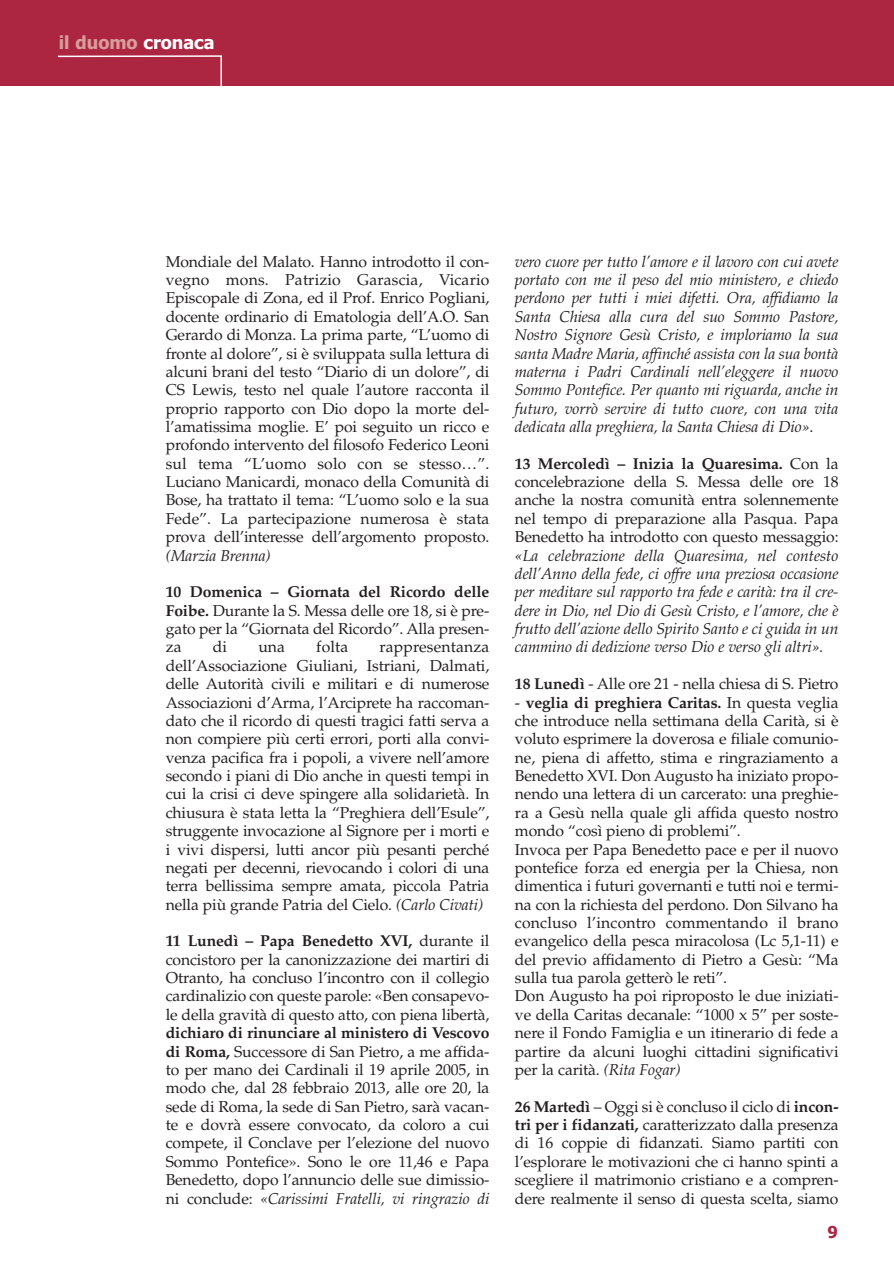
<style>
.page{position:relative;width:894px;height:1266px;background:#fff}
.page>*{position:absolute;margin:0;border:0;box-sizing:border-box;transform-origin:0 0}
.t1{font:700 18px "Tahoma";color:#d89d9b}
.t2{font:700 16.5px "Tahoma";color:#ac2641}
.t3{font:15.75px/18.3px "Palatino";letter-spacing:-.01em;color:#231f20;text-align:justify}
.t4{font:italic 15.75px/18.3px "Palatino";letter-spacing:-.01em;color:#231f20;text-align:justify}
.s1{color:#fff}
.s2{font-weight:700}
.s3{font-style:italic}
.s4{font-style:normal}
</style>
<div class="page">
<div style="left:0;top:0;width:894px;height:85px;background:#ac2641"></div>
<svg style="left:52px;top:55px;width:171px;height:31px"></svg>
<p class="t1" style="left:59px;top:35px;width:157px">il duomo <span class="s1">cronaca</span></p>
<p class="t3" style="left:166px;top:254px;width:325px">Mondiale del Malato. Hanno introdotto il con&shy;vegno mons. Patrizio Garascia, Vicario Episcopale di Zona, ed il Prof. Enrico Pogliani, docente ordinario di Ematologia dell’A.O. San Gerardo di Monza. La prima parte, “L’uomo di fronte al dolore”, si è sviluppata sulla lettura di alcuni brani del testo “Diario di un dolore”, di CS Lewis, testo nel quale l’autore racconta il proprio rapporto con Dio dopo la morte del&shy;l’amatissima moglie. E’ poi seguito un ricco e profondo intervento del filosofo Federico Leoni sul tema “L’uomo solo con se stesso…”.<br>Luciano Manicardi, monaco della Comunità di Bose, ha trattato il tema: “L’uomo solo e la sua Fede”. La partecipazione numerosa è stata prova dell’interesse dell’argomento proposto.</p>
<p class="t4" style="left:166px;top:548px;width:107px">(Marzia Brenna)</p>
<p class="t3" style="left:166px;top:584px;width:325px"><span class="s2">10 Domenica – Giornata del Ricordo delle Foibe.</span> Durante la S. Messa delle ore 18, si è pre&shy;gato per la “Giornata del Ricordo”. Alla presen&shy;za</p>
<p class="t3" style="left:213px;top:640px;width:16px">di</p>
<p class="t3" style="left:258px;top:640px;width:28px">una</p>
<p class="t3" style="left:316px;top:640px;width:34px">folta</p>
<p class="t3" style="left:166px;top:640px;width:325px;text-indent:214px">rappresentanza dell’Associazione Giuliani, Istriani, Dalmati, delle Autorità civili e militari e di numerose Associazioni d’Arma, l’Arciprete ha raccoman&shy;dato che il ricordo di questi tragici fatti serva a non compiere più certi errori, porti alla convi&shy;venza pacifica fra i popoli, a vivere nell’amore secondo i piani di Dio anche in questi tempi in cui la crisi ci deve spingere alla solidarietà. In chiusura è stata letta la “Preghiera dell’Esule”, struggente invocazione al Signore per i morti e i vivi dispersi, lutti ancor più pesanti perché negati per decenni, rievocando i colori di una terra bellissima sempre amata, piccola Patria nella più grande Patria del Cielo. <span class="s3">(Carlo Civati)</span></p>
<p class="t3" style="left:166px;top:933px;width:325px"><span class="s2">11 Lunedì – Papa Benedetto XVI,</span> durante il concistoro per la canonizzazione dei martiri di Otranto, ha concluso l’incontro con il collegio cardinalizio con queste parole: «Ben consapevo&shy;le della gravità di questo atto, con piena libertà,</p>
<p class="t3" style="left:166px;top:1025px;width:325px"><span class="s2">dichiaro di rinunciare al ministero di Vescovo di Roma,</span> Successore di San Pietro, a me affida&shy;to per mano dei Cardinali il 19 aprile 2005, in modo che, dal 28 febbraio 2013, alle ore 20, la sede di Roma, la sede di San Pietro, sarà vacan&shy;te e dovrà essere convocato, da coloro a cui compete, il Conclave per l’elezione del nuovo Sommo Pontefice». Sono le ore 11,46 e Papa Benedetto, dopo l’annuncio delle sue dimissio&shy;ni conclude: <span class="s3">«Carissimi Fratelli, vi ringrazio di</span></p>
<p class="t4" style="left:515px;top:254px;width:325px">vero cuore per tutto l’amore e il lavoro con cui avete portato con me il peso del mio ministero, e chiedo perdono per tutti i miei difetti. Ora, affidiamo la Santa Chiesa alla cura del suo Sommo Pastore, Nostro Signore Gesù Cristo, e imploriamo la sua santa Madre Maria, affinché assista con la sua bontà materna i Padri Cardinali nell’eleggere il nuovo Sommo Pontefice. Per quanto mi riguarda, anche in futuro, vorrò servire di tutto cuore, con una vita dedicata alla preghiera, la Santa Chiesa di Dio»<span class="s4">.</span></p>
<p class="t3" style="left:515px;top:456px;width:325px"><span class="s2">13 Mercoledì – Inizia la Quaresima.</span> Con la concelebrazione della S. Messa delle ore 18 anche la nostra comunità entra solennemente nel tempo di preparazione alla Pasqua. Papa Benedetto ha introdotto con questo messaggio:</p>
<p class="t4" style="left:515px;top:548px;width:325px">«La celebrazione della Quaresima, nel contesto dell’Anno della fede, ci offre una preziosa occasione per meditare sul rapporto tra fede e carità: tra il cre&shy;dere in Dio, nel Dio di Gesù Cristo, e l’amore, che è frutto dell’azione dello Spirito Santo e ci guida in un cammino di dedizione verso Dio e verso gli altri».</p>
<p class="t3" style="left:515px;top:676px;width:325px"><span class="s2">18 Lunedì</span> - Alle ore 21 - nella chiesa di S. Pietro</p>
<p class="t3" style="left:515px;top:695px;width:325px;text-align:left">- <span class="s2">veglia di preghiera Caritas.</span> In questa veglia che introduce nella settimana della Carità, si è voluto esprimere la doverosa e filiale comunio&shy;ne, piena di affetto, stima e ringraziamento a Benedetto XVI. Don Augusto ha iniziato propo&shy;nendo una lettera di un carcerato: una preghie&shy;ra a Gesù nella quale gli affida questo nostro mondo “così pieno di problemi”.<br>Invoca per Papa Benedetto pace e per il nuovo pontefice forza ed energia per la Chiesa, non dimentica i futuri governanti e tutti noi e termi&shy;na con la richiesta del perdono. Don Silvano ha concluso l’incontro commentando il brano evangelico della pesca miracolosa (Lc 5,1-11) e del previo affidamento di Pietro a Gesù: “Ma sulla tua parola getterò le reti”.<br>Don Augusto ha poi riproposto le due iniziati&shy;ve della Caritas decanale: “1000 x 5” per soste&shy;nere il Fondo Famiglia e un itinerario di fede a partire da alcuni luoghi cittadini significativi per la carità. <span class="s3">(Rita Fogar)</span></p>
<p class="t3" style="left:515px;top:1099px;width:325px"><span class="s2">26 Martedì</span> – Oggi si è concluso il ciclo di <span class="s2">incon&shy;tri per i fidanzati,</span> caratterizzato dalla presenza di 16 coppie di fidanzati. Siamo partiti con l’esplorare le motivazioni che ci hanno spinti a scegliere il matrimonio cristiano e a compren&shy;dere realmente il senso di questa scelta, siamo</p>
<p class="t2" style="left:827px;top:1225px;width:12px">9</p>
</div>
